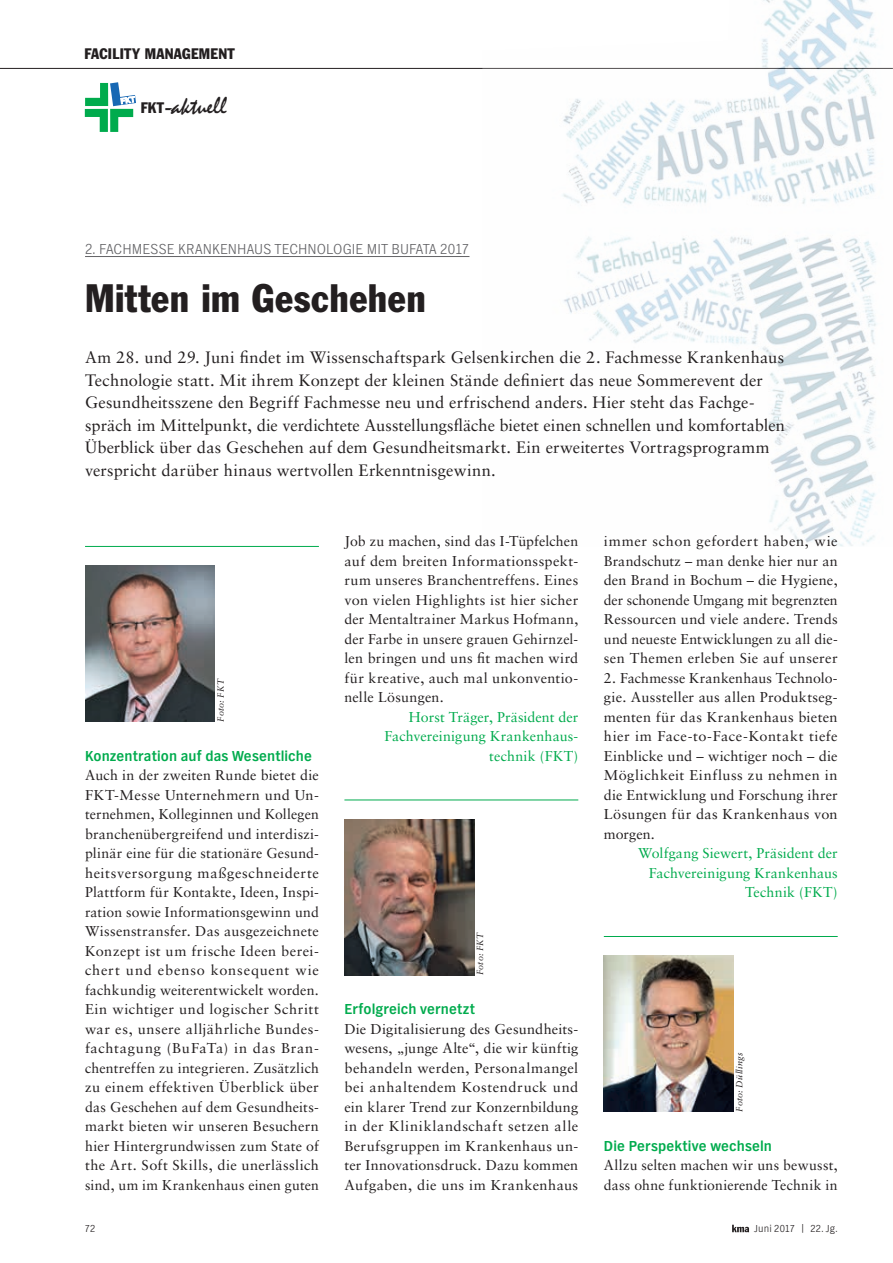
<style>
.page{position:relative;width:893px;height:1263px;background:#fff}
.page>*{position:absolute;margin:0;border:0;box-sizing:border-box;transform-origin:0 0}
.t1{font:condensed 39px "Franklin Gothic";letter-spacing:.015em;color:#231f20}
.t2{font:25.05px "Mistral";letter-spacing:-.005em;color:#231f20}
.t3{font:16.5px/22.5px "Sabon LT Std";letter-spacing:.01em;color:#231f20}
.t4{font:700 15px "TV Nord EFOP";letter-spacing:.01em;color:#00ab4d}
.t5{font:300 15px "TV Nord EFOP";letter-spacing:.005em;color:#636366}
.t6{font:condensed 15px "Franklin Gothic";letter-spacing:.02em;color:#231f20}
.t7{font:14.25px/19.5px "Sabon LT Std";letter-spacing:.02em;color:#231f20;text-align:justify}
.t8{font:14.25px/19.5px "Sabon LT Std";letter-spacing:.005em;color:#00ab4d;text-align:right}
.t9{font:300 10.5px "TV Nord EFOP";letter-spacing:.01em;color:#231f20}
.t10{font:italic 9px "Sabon LT Std";letter-spacing:.025em;color:#231f20}
.s1{font-family:"Franklin Gothic";font-stretch:condensed;font-size:15px}
</style>
<div class="page">
<hr style="left:0;top:68px;width:893px;height:1px;background:#231f20">
<svg style="left:732px;top:1225px;width:17px;height:7px"></svg>
<svg style="left:85px;top:82px;width:51px;height:50px"></svg>
<img style="left:483px;top:0;width:410px;height:547px">
<hr style="left:85px;top:256px;width:384px;height:1px;background:#636366">
<hr style="left:85px;top:546px;width:234px;height:1px;background:#00ab4d">
<img style="left:85px;top:566px;width:130px;height:156px">
<hr style="left:344px;top:800px;width:234px;height:1px;background:#00ab4d">
<img style="left:344px;top:819px;width:130px;height:156px">
<hr style="left:604px;top:936px;width:234px;height:1px;background:#00ab4d">
<img style="left:604px;top:956px;width:129px;height:156px">
<p class="t6" style="left:84px;top:44px;width:152px">FACILITY MANAGEMENT</p>
<h2 class="t2" style="left:141px;top:91px;width:88px"><span class="s1">FKT –</span>aktuell</h2>
<p class="t5" style="left:85px;top:240px;width:386px">2. FACHMESSE KRANKENHAUS TECHNOLOGIE MIT BUFATA 2017</p>
<h1 class="t1" style="left:85px;top:274px;width:342px">Mitten im Geschehen</h1>
<p class="t3" style="left:85px;top:346px;width:701px">Am 28. und 29. Juni findet im Wissenschaftspark Gelsenkirchen die 2. Fachmesse Krankenhaus Technologie statt. Mit ihrem Konzept der kleinen Stände definiert das neue Sommerevent der Gesundheitsszene den Begriff Fachmesse neu und erfrischend anders. Hier steht das Fachge&shy;spräch im Mittelpunkt, die verdichtete Ausstellungsfläche bietet einen schnellen und komfortablen Überblick über das Geschehen auf dem Gesundheitsmarkt. Ein erweitertes Vortragsprogramm verspricht darüber hinaus wertvollen Erkenntnisgewinn.</p>
<p class="t10" style="left:215px;top:722px;width:44px;rotate:-90deg">Foto: FKT</p>
<p class="t4" style="left:85px;top:747px;width:228px">Konzentration auf das Wesentliche</p>
<p class="t7" style="left:85px;top:765px;width:235px">Auch in der zweiten Runde bietet die FKT-Messe Unternehmern und Un&shy;ternehmen, Kolleginnen und Kollegen branchenübergreifend und interdiszi&shy;plinär eine für die stationäre Gesund&shy;heitsversorgung maßgeschneiderte Plattform für Kontakte, Ideen, Inspi&shy;ration sowie Informationsgewinn und Wissenstransfer. Das ausgezeichnete Konzept ist um frische Ideen berei&shy;chert und ebenso konsequent wie fachkundig weiterentwickelt worden.<br>Ein wichtiger und logischer Schritt war es, unsere alljährliche Bundes&shy;fachtagung (BuFaTa) in das Bran&shy;chentreffen zu integrieren. Zusätzlich zu einem effektiven Überblick über das Geschehen auf dem Gesundheits&shy;markt bieten wir unseren Besuchern hier Hintergrundwissen zum State of the Art. Soft Skills, die unerlässlich sind, um im Krankenhaus einen guten</p>
<p class="t7" style="left:344px;top:531px;width:235px">Job zu machen, sind das I-Tüpfelchen auf dem breiten Informationsspekt&shy;rum unseres Branchentreffens. Eines von vielen Highlights ist hier sicher der Mentaltrainer Markus Hofmann, der Farbe in unsere grauen Gehirnzel&shy;len bringen und uns fit machen wird für kreative, auch mal unkonventio&shy;nelle Lösungen.</p>
<p class="t8" style="left:384px;top:707px;width:195px">Horst Träger, Präsident der<br>Fachvereinigung Krankenhaus&shy;technik (FKT)</p>
<p class="t10" style="left:475px;top:975px;width:44px;rotate:-90deg">Foto: FKT</p>
<p class="t4" style="left:344px;top:1001px;width:132px">Erfolgreich vernetzt</p>
<p class="t7" style="left:344px;top:1019px;width:235px">Die Digitalisierung des Gesundheits&shy;wesens, „junge Alte“, die wir künftig behandeln werden, Personalmangel bei anhaltendem Kostendruck und ein klarer Trend zur Konzernbildung in der Kliniklandschaft setzen alle Berufsgruppen im Krankenhaus un&shy;ter Innovationsdruck. Dazu kommen Aufgaben, die uns im Krankenhaus</p>
<p class="t7" style="left:604px;top:531px;width:235px">immer schon gefordert haben, wie Brandschutz – man denke hier nur an den Brand in Bochum – die Hygiene, der schonende Umgang mit begrenzten Ressourcen und viele andere. Trends und neueste Entwicklungen zu all die&shy;sen Themen erleben Sie auf unserer</p>
<p class="t7" style="left:604px;top:668px;width:235px">2. Fachmesse Krankenhaus Technolo&shy;gie. Aussteller aus allen Produktseg&shy;menten für das Krankenhaus bieten hier im Face-to-Face-Kontakt tiefe Einblicke und – wichtiger noch – die Möglichkeit Einfluss zu nehmen in die Entwicklung und Forschung ihrer Lösungen für das Krankenhaus von morgen.</p>
<p class="t8" style="left:638px;top:843px;width:201px">Wolfgang Siewert, Präsident der<br>Fachvereinigung Krankenhaus<br>Technik (FKT)</p>
<p class="t10" style="left:734px;top:1112px;width:60px;rotate:-90deg">Foto: Düllings</p>
<p class="t4" style="left:604px;top:1137px;width:170px">Die Perspektive wechseln</p>
<p class="t7" style="left:604px;top:1155px;width:235px">Allzu selten machen wir uns bewusst, dass ohne funktionierende Technik in</p>
<p class="t9" style="left:85px;top:1223px;width:12px">72</p>
<p class="t9" style="left:754px;top:1223px;width:85px">Juni 2017 | 22. Jg.</p>
</div>
